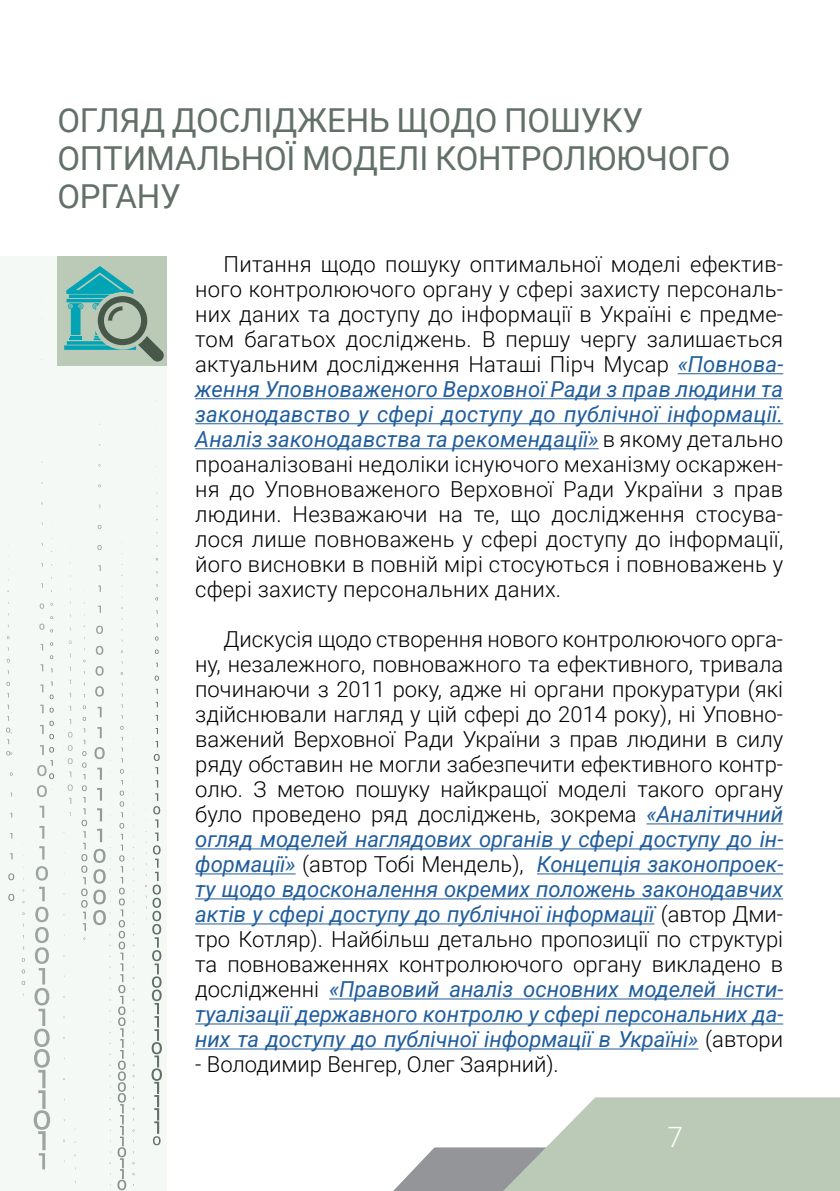
<style>
.page{position:relative;width:840px;height:1191px;background:#fff}
.page>*{position:absolute;margin:0;border:0;box-sizing:border-box;transform-origin:0 0}
.Podrazdel{font:33px/38px "Roboto";letter-spacing:-.005em;color:#627068}
.t1{font:300 28px "Roboto";color:#fff}
.Basic_TXT{font:300 22px/25px "Roboto";color:#000;text-align:justify}
.s1{font-weight:400;font-style:italic;color:#215e9e}
</style>
<div class="page">
<div style="left:0;top:257px;width:167px;height:934px;background:#f4f9f6"></div>
<svg style="left:120px;top:769px;width:4px;height:4px"></svg>
<svg style="left:120px;top:790px;width:4px;height:5px"></svg>
<svg style="left:120px;top:801px;width:4px;height:5px"></svg>
<svg style="left:119px;top:823px;width:5px;height:5px"></svg>
<svg style="left:117px;top:834px;width:9px;height:357px"></svg>
<svg style="left:40px;top:603px;width:4px;height:6px"></svg>
<svg style="left:39px;top:623px;width:5px;height:6px"></svg>
<svg style="left:40px;top:684px;width:3px;height:8px"></svg>
<svg style="left:40px;top:704px;width:4px;height:9px"></svg>
<svg style="left:40px;top:805px;width:4px;height:13px"></svg>
<svg style="left:39px;top:826px;width:5px;height:12px"></svg>
<svg style="left:39px;top:846px;width:5px;height:13px"></svg>
<svg style="left:36px;top:866px;width:12px;height:14px"></svg>
<svg style="left:34px;top:886px;width:16px;height:283px"></svg>
<svg style="left:97px;top:545px;width:5px;height:5px"></svg>
<svg style="left:98px;top:565px;width:3px;height:6px"></svg>
<svg style="left:98px;top:585px;width:3px;height:7px"></svg>
<svg style="left:98px;top:605px;width:3px;height:8px"></svg>
<svg style="left:96px;top:625px;width:7px;height:9px"></svg>
<svg style="left:96px;top:646px;width:7px;height:9px"></svg>
<svg style="left:95px;top:666px;width:9px;height:9px"></svg>
<svg style="left:95px;top:686px;width:9px;height:10px"></svg>
<svg style="left:97px;top:707px;width:5px;height:10px"></svg>
<svg style="left:97px;top:727px;width:5px;height:11px"></svg>
<svg style="left:94px;top:747px;width:17px;height:14px"></svg>
<svg style="left:97px;top:767px;width:5px;height:13px"></svg>
<svg style="left:97px;top:788px;width:5px;height:12px"></svg>
<svg style="left:8px;top:873px;width:6px;height:7px"></svg>
<svg style="left:8px;top:894px;width:6px;height:7px"></svg>
<svg style="left:21px;top:969px;width:4px;height:16px"></svg>
<svg style="left:82px;top:751px;width:4px;height:5px"></svg>
<svg style="left:82px;top:762px;width:4px;height:5px"></svg>
<svg style="left:82px;top:785px;width:5px;height:6px"></svg>
<svg style="left:81px;top:808px;width:30px;height:123px"></svg>
<svg style="left:6px;top:682px;width:4px;height:15px"></svg>
<svg style="left:7px;top:705px;width:5px;height:16px"></svg>
<svg style="left:6px;top:727px;width:6px;height:6px"></svg>
<svg style="left:6px;top:751px;width:6px;height:4px"></svg>
<svg style="left:155px;top:649px;width:3px;height:5px"></svg>
<svg style="left:154px;top:675px;width:5px;height:5px"></svg>
<svg style="left:155px;top:728px;width:3px;height:6px"></svg>
<svg style="left:155px;top:741px;width:3px;height:6px"></svg>
<svg style="left:154px;top:754px;width:6px;height:7px"></svg>
<svg style="left:145px;top:780px;width:17px;height:365px"></svg>
<svg style="left:50px;top:694px;width:4px;height:5px"></svg>
<svg style="left:50px;top:707px;width:4px;height:5px"></svg>
<svg style="left:40px;top:720px;width:14px;height:19px"></svg>
<svg style="left:37px;top:745px;width:17px;height:34px"></svg>
<svg style="left:37px;top:785px;width:15px;height:12px"></svg>
<svg style="left:68px;top:640px;width:4px;height:17px"></svg>
<svg style="left:69px;top:679px;width:2px;height:18px"></svg>
<svg style="left:68px;top:719px;width:4px;height:18px"></svg>
<svg style="left:67px;top:745px;width:6px;height:6px"></svg>
<svg style="left:68px;top:758px;width:5px;height:6px"></svg>
<svg style="left:67px;top:784px;width:6px;height:7px"></svg>
<svg style="left:393px;top:1097px;width:446px;height:94px"></svg>
<hr style="left:677px;top:373px;width:105px;height:1px;background:#215e9e">
<hr style="left:195px;top:398px;width:587px;height:1px;background:#215e9e">
<hr style="left:195px;top:423px;width:587px;height:1px;background:#215e9e">
<hr style="left:195px;top:448px;width:403px;height:1px;background:#215e9e">
<hr style="left:646px;top:823px;width:136px;height:1px;background:#215e9e">
<hr style="left:195px;top:848px;width:587px;height:1px;background:#215e9e">
<hr style="left:195px;top:873px;width:100px;height:1px;background:#215e9e">
<hr style="left:536px;top:873px;width:246px;height:1px;background:#215e9e">
<hr style="left:195px;top:898px;width:587px;height:1px;background:#215e9e">
<hr style="left:195px;top:923px;width:459px;height:1px;background:#215e9e">
<hr style="left:329px;top:998px;width:453px;height:1px;background:#215e9e">
<hr style="left:195px;top:1023px;width:587px;height:1px;background:#215e9e">
<hr style="left:195px;top:1048px;width:503px;height:1px;background:#215e9e">
<div style="left:57px;top:257px;width:110px;height:109px;background:#bacab6"></div>
<svg style="left:138px;top:336px;width:26px;height:26px"></svg>
<svg style="left:136px;top:300px;width:11px;height:45px"></svg>
<svg style="left:64px;top:266px;width:72px;height:84px"></svg>
<p class="Podrazdel" style="left:57px;top:100px;width:674px">ОГЛЯД ДОСЛІДЖЕНЬ ЩОДО ПОШУКУ<br>ОПТИМАЛЬНОЇ МОДЕЛІ КОНТРОЛЮЮЧОГО<br>ОРГАНУ</p>
<p class="Basic_TXT" style="left:195px;top:251px;width:589px;text-indent:28px">Питання щодо пошуку оптимальної моделі ефектив&shy;ного контролюючого органу у сфері захисту персональ&shy;них даних та доступу до інформації в Україні є предме&shy;том багатьох досліджень. В першу чергу залишається актуальним дослідження Наташі Пірч Мусар <span class="s1">«Повнова&shy;ження Уповноваженого Верховної Ради з прав людини та законодавство у сфері доступу до публічної інформації.<br>Аналіз законодавства та рекомендації»</span> в якому детально проаналізовані недоліки існуючого механізму оскаржен&shy;ня до Уповноваженого Верховної Ради України з прав людини. Незважаючи на те, що дослідження стосува&shy;лося лише повноважень у сфері доступу до інформації, його висновки в повній мірі стосуються і повноважень у сфері захисту персональних даних.</p>
<p class="Basic_TXT" style="left:195px;top:626px;width:589px;text-indent:28px">Дискусія щодо створення нового контролюючого орга&shy;ну, незалежного, повноважного та ефективного, тривала починаючи з 2011 року, адже ні органи прокуратури (які здійснювали нагляд у цій сфері до 2014 року), ні Уповно&shy;важений Верховної Ради України з прав людини в силу ряду обставин не могли забезпечити ефективного контр&shy;олю. З метою пошуку найкращої моделі такого органу було проведено ряд досліджень, зокрема <span class="s1">«Аналітичний огляд моделей наглядових органів у сфері доступу до ін&shy;формації»</span> (автор Тобі Мендель), <span class="s1">Концепція законопроек&shy;ту щодо вдосконалення окремих положень законодавчих актів у сфері доступу до публічної інформації</span> (автор Дми&shy;тро Котляр). Найбільш детально пропозиції по структурі та повноваженнях контролюючого органу викладено в дослідженні <span class="s1">«Правовий аналіз основних моделей інсти&shy;туалізації державного контролю у сфері персональних да&shy;них та доступу до публічної інформації в Україні»</span> (автори</p>
<p class="Basic_TXT" style="left:195px;top:1051px;width:365px">- Володимир Венгер, Олег Заярний).</p>
<p class="t1" style="left:667px;top:1117px;width:17px">7</p>
</div>
